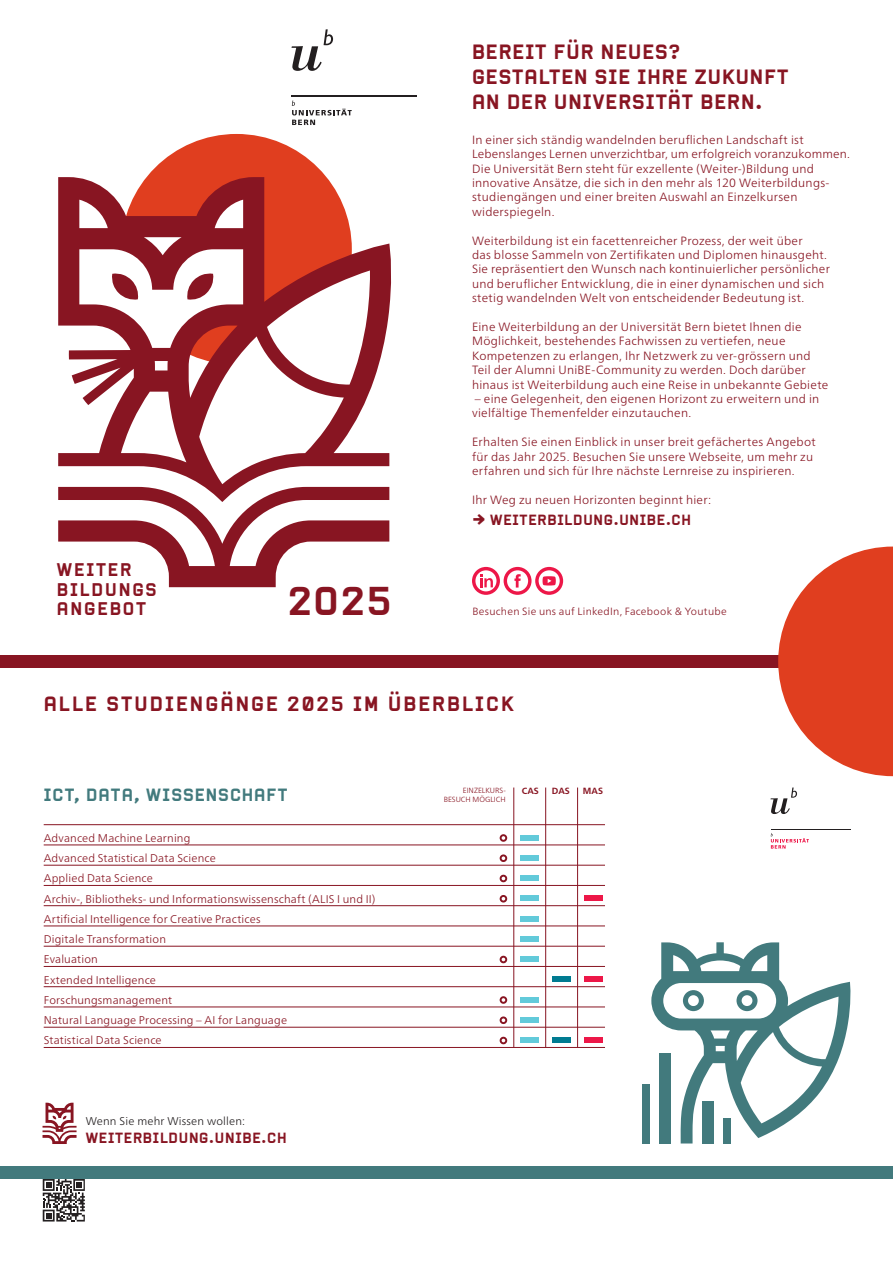
<style>
.page{position:relative;width:893px;height:1263px;background:#fff}
.page>*{position:absolute;margin:0;border:0;box-sizing:border-box;transform-origin:0 0}
.t1{font:900 40.8px "Mecano";color:#881522}
.t2{font:900 21px/25.2px "Mecano";letter-spacing:.05em;color:#881522}
.t3{font:900 21px "Mecano";letter-spacing:.1em;color:#881522}
.t4{font:900 18.6px/19.5px "Mecano";letter-spacing:.1em;color:#881522}
.t5{font:900 18px "Mecano";letter-spacing:.055em;color:#427a7d}
.t6{font:900 15px "Mecano";letter-spacing:.05em;color:#881522}
.t7{font:300 12px/14.4px "Frutiger Neue LT Pro";letter-spacing:.02em;color:#881522}
.t8{font:300 11.25px/20.2px "Frutiger Neue LT Pro";letter-spacing:.015em;color:#881522}
.t9{font:300 11.25px "Frutiger Neue LT Pro";letter-spacing:.015em;color:#231f20}
.t10{font:300 10.5px "Frutiger Neue LT Pro";letter-spacing:.025em;color:#881522}
.t11{font:700 9px "Frutiger Neue LT Pro";color:#881522}
.t12{font:300 7.5px "Frutiger Neue LT Pro";color:#881522}
</style>
<div class="page">
<div style="left:121px;top:134px;width:231px;height:231px;background:#e03e1f;border-radius:50%"></div>
<svg style="left:58px;top:177px;width:334px;height:323px"></svg>
<svg style="left:215px;top:200px;width:28px;height:28px"></svg>
<svg style="left:58px;top:237px;width:331px;height:350px"></svg>
<svg style="left:770px;top:787px;width:27px;height:27px"></svg>
<hr style="left:771px;top:829px;width:79px;height:1px;background:#231f20">
<svg style="left:771px;top:833px;width:38px;height:16px"></svg>
<svg style="left:651px;top:942px;width:200px;height:201px"></svg>
<div style="left:702px;top:1101px;width:12px;height:42px;background:#427a7d"></div>
<div style="left:659px;top:1053px;width:12px;height:90px;background:#427a7d"></div>
<div style="left:642px;top:1084px;width:7px;height:59px;background:#427a7d"></div>
<div style="left:724px;top:1117px;width:7px;height:26px;background:#427a7d"></div>
<svg style="left:43px;top:1103px;width:34px;height:41px"></svg>
<div style="left:0;top:1166px;width:893px;height:13px;background:#427a7d"></div>
<div style="left:0;top:655px;width:893px;height:13px;background:#881522"></div>
<svg style="left:472px;top:567px;width:91px;height:28px"></svg>
<svg style="left:291px;top:29px;width:42px;height:42px"></svg>
<hr style="left:292px;top:95px;width:125px;height:1px;background:#231f20">
<svg style="left:292px;top:100px;width:60px;height:25px"></svg>
<hr style="left:44px;top:824px;width:561px;height:1px;background:#881522">
<hr style="left:44px;top:845px;width:561px;height:1px;background:#881522">
<hr style="left:44px;top:865px;width:561px;height:1px;background:#881522">
<hr style="left:44px;top:885px;width:561px;height:1px;background:#881522">
<hr style="left:44px;top:905px;width:561px;height:1px;background:#881522">
<hr style="left:44px;top:926px;width:561px;height:1px;background:#881522">
<hr style="left:44px;top:946px;width:561px;height:1px;background:#881522">
<hr style="left:44px;top:966px;width:561px;height:1px;background:#881522">
<hr style="left:44px;top:986px;width:561px;height:1px;background:#881522">
<hr style="left:44px;top:1007px;width:561px;height:1px;background:#881522">
<hr style="left:44px;top:1027px;width:561px;height:1px;background:#881522">
<hr style="left:44px;top:1047px;width:561px;height:1px;background:#881522">
<div style="left:500px;top:834px;width:7px;height:8px;border:2px solid #881522;border-radius:50%"></div>
<div style="left:520px;top:835px;width:19px;height:5px;background:#62cada"></div>
<div style="left:500px;top:854px;width:7px;height:8px;border:2px solid #881522;border-radius:50%"></div>
<div style="left:520px;top:855px;width:19px;height:5px;background:#62cada"></div>
<div style="left:500px;top:875px;width:7px;height:7px;border:2px solid #881522;border-radius:50%"></div>
<div style="left:520px;top:876px;width:19px;height:5px;background:#62cada"></div>
<div style="left:500px;top:895px;width:7px;height:7px;border:2px solid #881522;border-radius:50%"></div>
<div style="left:520px;top:896px;width:19px;height:5px;background:#62cada"></div>
<div style="left:584px;top:896px;width:18px;height:5px;background:#ed1748"></div>
<div style="left:520px;top:916px;width:19px;height:5px;background:#62cada"></div>
<div style="left:520px;top:936px;width:19px;height:5px;background:#62cada"></div>
<div style="left:500px;top:956px;width:7px;height:7px;border:2px solid #881522;border-radius:50%"></div>
<div style="left:520px;top:957px;width:19px;height:5px;background:#62cada"></div>
<div style="left:552px;top:977px;width:19px;height:5px;background:#007b91"></div>
<div style="left:584px;top:977px;width:18px;height:5px;background:#ed1748"></div>
<div style="left:500px;top:996px;width:7px;height:8px;border:2px solid #881522;border-radius:50%"></div>
<div style="left:520px;top:997px;width:19px;height:5px;background:#62cada"></div>
<div style="left:500px;top:1016px;width:7px;height:8px;border:2px solid #881522;border-radius:50%"></div>
<div style="left:520px;top:1017px;width:19px;height:5px;background:#62cada"></div>
<div style="left:500px;top:1037px;width:7px;height:7px;border:2px solid #881522;border-radius:50%"></div>
<div style="left:520px;top:1038px;width:19px;height:5px;background:#62cada"></div>
<div style="left:552px;top:1038px;width:19px;height:5px;background:#007b91"></div>
<div style="left:584px;top:1038px;width:18px;height:5px;background:#ed1748"></div>
<hr style="left:577px;top:787px;width:1px;height:260px;background:#881522">
<hr style="left:545px;top:787px;width:1px;height:260px;background:#881522">
<hr style="left:514px;top:787px;width:1px;height:260px;background:#881522">
<svg style="left:778px;top:546px;width:115px;height:230px"></svg>
<svg style="left:43px;top:1179px;width:42px;height:42px"></svg>
<h2 class="t2" style="left:472px;top:38px;width:318px">BEREIT FÜR NEUES?<br>GESTALTEN SIE IHRE ZUKUNFT<br>AN DER UNIVERSITÄT BERN.</h2>
<h3 class="t4" style="left:57px;top:559px;width:101px">WEITER<br>BILDUNGS<br>ANGEBOT</h3>
<h1 class="t1" style="left:288px;top:572px;width:105px">2O25</h1>
<p class="t7" style="left:472px;top:132px;width:379px">In einer sich ständig wandelnden beruflichen Landschaft ist Lebenslanges Lernen unverzichtbar, um erfolgreich voranzukommen.<br>Die Universität Bern steht für exzellente (Weiter-)Bildung und innovative Ansätze, die sich in den mehr als 120 Weiterbildungs&shy;studiengängen und einer breiten Auswahl an Einzelkursen widerspiegeln.</p>
<p class="t7" style="left:472px;top:233px;width:359px">Weiterbildung ist ein facettenreicher Prozess, der weit über<br>das blosse Sammeln von Zertifikaten und Diplomen hinausgeht.<br>Sie repräsentiert den Wunsch nach kontinuierlicher persönlicher und beruflicher Entwicklung, die in einer dynamischen und sich stetig wandelnden Welt von entscheidender Bedeutung ist.</p>
<p class="t7" style="left:472px;top:319px;width:358px">Eine Weiterbildung an der Universität Bern bietet Ihnen die Möglichkeit, bestehendes Fachwissen zu vertiefen, neue Kompetenzen zu erlangen, Ihr Netzwerk zu ver-grössern und Teil der Alumni UniBE-Community zu werden. Doch darüber hinaus ist Weiterbildung auch eine Reise in unbekannte Gebiete</p>
<p class="t7" style="left:472px;top:391px;width:349px">– eine Gelegenheit, den eigenen Horizont zu erweitern und in vielfältige Themenfelder einzutauchen.</p>
<p class="t7" style="left:472px;top:435px;width:345px">Erhalten Sie einen Einblick in unser breit gefächertes Angebot für das Jahr 2025. Besuchen Sie unsere Webseite, um mehr zu erfahren und sich für Ihre nächste Lernreise zu inspirieren.</p>
<p class="t7" style="left:472px;top:492px;width:241px">Ihr Weg zu neuen Horizonten beginnt hier:</p>
<p class="t6" style="left:490px;top:509px;width:202px">WEITERBILDUNG.UNIBE.CH</p>
<p class="t10" style="left:472px;top:605px;width:256px">Besuchen Sie uns auf LinkedIn, Facebook &amp; Youtube</p>
<h2 class="t3" style="left:44px;top:689px;width:472px">ALLE STUDIENGÄNGE 2025 IM ÜBERBLICK</h2>
<h3 class="t5" style="left:44px;top:782px;width:245px">ICT, DATA, WISSENSCHAFT</h3>
<p class="t8" style="left:44px;top:828px;width:333px">Advanced Machine Learning<br>Advanced Statistical Data Science<br>Applied Data Science<br>Archiv-, Bibliotheks- und Informationswissenschaft (ALIS I und II)<br>Artificial Intelligence for Creative Practices<br>Digitale Transformation<br>Evaluation<br>Extended Intelligence<br>Forschungsmanagement<br>Natural Language Processing – AI for Language<br>Statistical Data Science</p>
<p class="t9" style="left:86px;top:1114px;width:161px">Wenn Sie mehr Wissen wollen:</p>
<p class="t6" style="left:86px;top:1127px;width:202px">WEITERBILDUNG.UNIBE.CH</p>
<p class="t12" style="left:463px;top:786px;width:45px">EINZELKURS-</p>
<p class="t11" style="left:522px;top:786px;width:19px">CAS</p>
<p class="t11" style="left:552px;top:786px;width:19px">DAS</p>
<p class="t11" style="left:583px;top:786px;width:22px">MAS</p>
<p class="t12" style="left:444px;top:795px;width:64px">BESUCH MÖGLICH</p>
</div>
